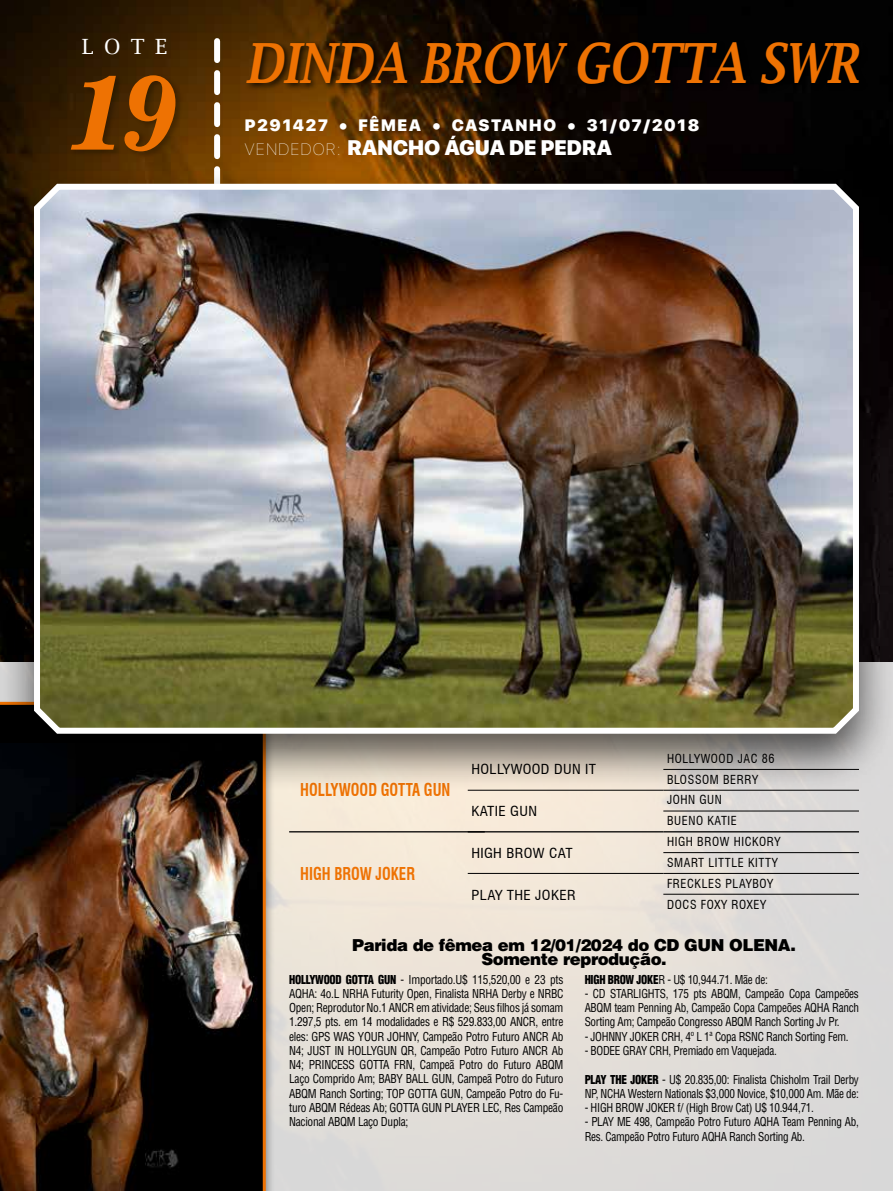
<style>
.page{position:relative;width:893px;height:1191px;background:#fff}
.page>*{position:absolute;margin:0;border:0;box-sizing:border-box;transform-origin:0 0}
.t1{font:italic 700 102px "News 702 BT";color:#ee7203}
.t2{font:italic 600 55.5px "Lucida Bright";letter-spacing:-.025em;color:#ee7203;scale:.84 1}
.t3{font:900 21px "SF Pro Display";color:#fff}
.t4{font:21px "Lucida Bright";color:#fff}
.t5{font:700 condensed 17.4px "Swiss 721 BT";color:#ee7203;scale:.86 1}
.t6{font:900 16.5px/13.5px "Helvetica LT Std";letter-spacing:-.025em;color:#000;text-align:center}
.t7{font:900 16.5px "SF Pro Display";letter-spacing:.1em;color:#fff}
.t8{font:condensed 13.5px "Swiss 721 BT";letter-spacing:.025em;color:#000;scale:1.1 1}
.t9{font:condensed 12.15px/20.9px "Swiss 721 BT";letter-spacing:.05em;color:#000}
.t10{font:condensed 12px/14.2px "Helvetica LT Std";letter-spacing:-.025em;color:#000;text-align:justify;scale:.93 1}
.s1{font-weight:200;font-size:16.5px}
.s2{font-weight:900}
</style>
<div class="page">
<img style="left:0;top:0;width:893px;height:167px">
<svg style="left:275px;top:793px;width:618px;height:398px;background:#e4ded7"></svg>
<div style="left:244px;top:40px;width:624px;height:52px;background:#000;opacity:.75"></div>
<div style="left:70px;top:74px;width:114px;height:85px;background:#000;opacity:.25"></div>
<hr style="left:289px;top:831px;width:196px;height:1px;background:#000">
<hr style="left:468px;top:873px;width:195px;height:1px;background:#000">
<hr style="left:468px;top:831px;width:195px;height:1px;background:#000">
<hr style="left:663px;top:810px;width:196px;height:1px;background:#000">
<hr style="left:663px;top:852px;width:196px;height:1px;background:#000">
<hr style="left:663px;top:873px;width:196px;height:1px;background:#000">
<hr style="left:663px;top:894px;width:196px;height:1px;background:#000">
<hr style="left:663px;top:831px;width:196px;height:1px;background:#000">
<svg style="left:214px;top:41px;width:6px;height:126px"></svg>
<div style="left:0;top:701px;width:275px;height:490px;background:#000;opacity:.45"></div>
<img style="left:0;top:793px;width:266px;height:398px">
<div style="left:0;top:167px;width:893px;height:626px;background:#000;opacity:.65"></div>
<img style="left:31px;top:178px;width:831px;height:558px">
<h3 class="t4" style="left:82px;top:35px;width:87px">LOTE</h3>
<h1 class="t1" style="left:70px;top:51px;width:110px">19</h1>
<h2 class="t2" style="left:245px;top:31px;width:732px">DINDA BROW GOTTA SWR</h2>
<h3 class="t7" style="left:245px;top:115px;width:456px">P291427 • FÊMEA • CASTANHO • 31/07/2018</h3>
<h3 class="t3" style="left:245px;top:135px;width:369px"><span class="s1">VENDEDOR:</span> RANCHO ÁGUA DE PEDRA</h3>
<p class="t9" style="left:667px;top:748px;width:115px">HOLLYWOOD JAC 86<br>BLOSSOM BERRY<br>JOHN GUN<br>BUENO KATIE<br>HIGH BROW HICKORY<br>SMART LITTLE KITTY<br>FRECKLES PLAYBOY<br>DOCS FOXY ROXEY</p>
<h3 class="t6" style="left:352px;top:938px;width:445px">Parida de fêmea em 12/01/2024 do CD GUN OLENA.<br>Somente reprodução.</h3>
<p class="t8" style="left:471px;top:761px;width:115px">HOLLYWOOD DUN IT</p>
<p class="t8" style="left:471px;top:803px;width:61px">KATIE GUN</p>
<p class="t8" style="left:471px;top:845px;width:93px">HIGH BROW CAT</p>
<p class="t8" style="left:471px;top:886px;width:96px">PLAY THE JOKER</p>
<h3 class="t5" style="left:300px;top:779px;width:176px">HOLLYWOOD GOTTA GUN</h3>
<h3 class="t5" style="left:300px;top:863px;width:135px">HIGH BROW JOKER</h3>
<p class="t10" style="left:289px;top:972px;width:296px"><span class="s2">HOLLYWOOD GOTTA GUN</span> - Importado.U$ 115,520,00 e 23 pts AQHA: 4o.L NRHA Futurity Open, Finalista NRHA Derby e NRBC Open; Reprodutor No.1 ANCR em atividade; Seus filhos já somam 1.297,5 pts. em 14 modalidades e R$ 529.833,00 ANCR, entre eles: GPS WAS YOUR JOHNY, Campeão Potro Futuro ANCR Ab N4; JUST IN HOLLYGUN QR, Campeão Potro Futuro ANCR Ab N4; PRINCESS GOTTA FRN, Campeã Potro do Futuro ABQM Laço Comprido Am; BABY BALL GUN, Campeã Potro do Futuro ABQM Ranch Sorting; TOP GOTTA GUN, Campeão Potro do Fu&shy;turo ABQM Rédeas Ab; GOTTA GUN PLAYER LEC, Res Campeão Nacional ABQM Laço Dupla;</p>
<p class="t10" style="left:585px;top:972px;width:198px"><span class="s2">HIGH BROW JOKE</span>R - U$ 10,944.71. Mãe de:</p>
<p class="t10" style="left:585px;top:986px;width:296px">- CD STARLIGHTS, 175 pts ABQM, Campeão Copa Campeões ABQM team Penning Ab, Campeão Copa Campeões AQHA Ranch Sorting Am; Campeão Congresso ABQM Ranch Sorting Jv Pr.</p>
<p class="t10" style="left:585px;top:1029px;width:285px">- JOHNNY JOKER CRH, 4º L 1ª Copa RSNC Ranch Sorting Fem.</p>
<p class="t10" style="left:585px;top:1043px;width:208px">- BODEE GRAY CRH, Premiado em Vaquejada.</p>
<p class="t10" style="left:585px;top:1072px;width:296px"><span class="s2">PLAY THE JOKER</span> - U$ 20.835,00: Finalista Chisholm Trail Derby<br>NP, NCHA Western Nationals $3,000 Novice, $10,000 Am. Mãe de:</p>
<p class="t10" style="left:585px;top:1100px;width:248px">- HIGH BROW JOKER f/ (High Brow Cat) U$ 10.944,71.</p>
<p class="t10" style="left:585px;top:1114px;width:296px">- PLAY ME 498, Campeão Potro Futuro AQHA Team Penning Ab,<br>Res. Campeão Potro Futuro AQHA Ranch Sorting Ab.</p>
</div>
